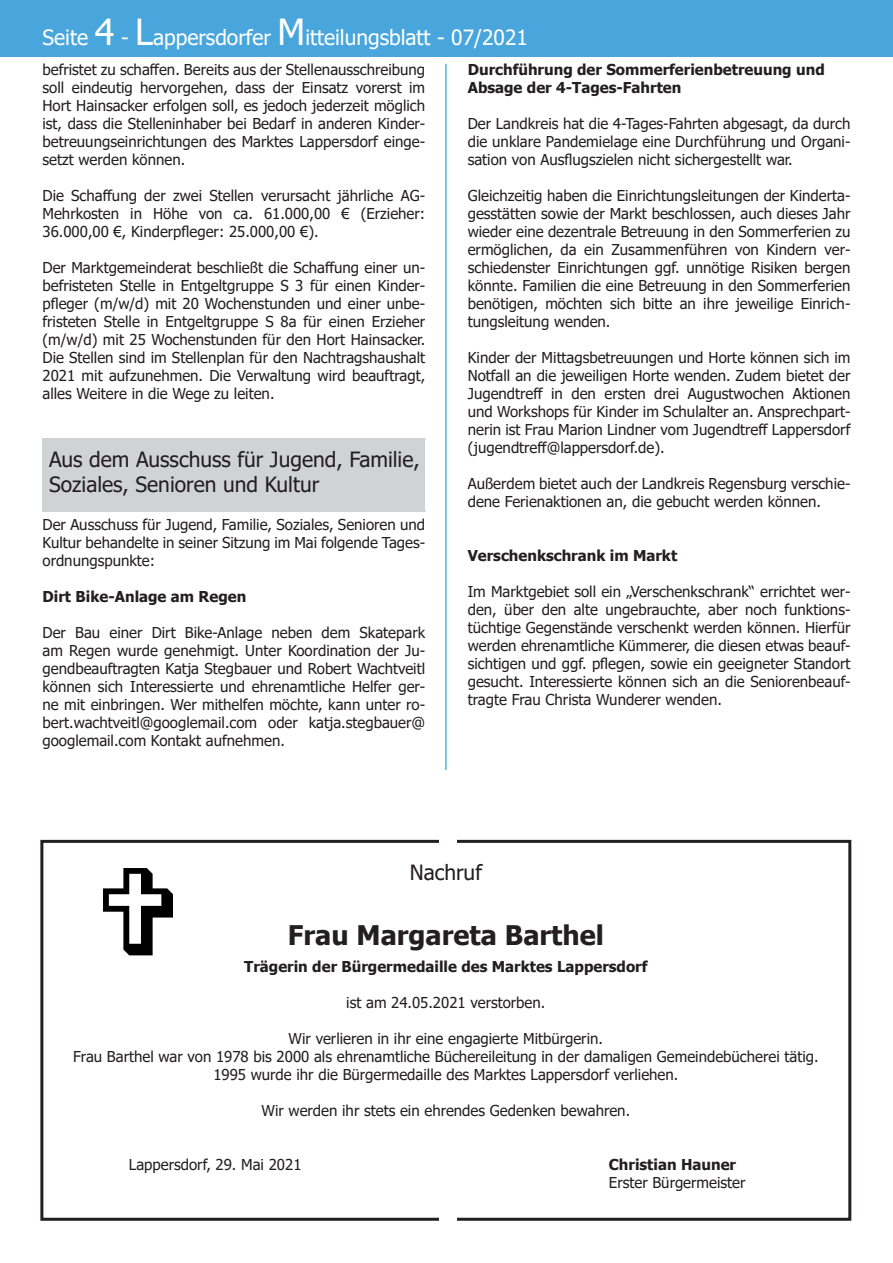
<style>
.page{position:relative;width:893px;height:1263px;background:#fff}
.page>*{position:absolute;margin:0;border:0;box-sizing:border-box;transform-origin:0 0}
.t1{font:700 27px "Tahoma";color:#231f20}
.t2{font:21px/25.2px "Tahoma";color:#231f20}
.t3{font:21px "Tahoma";color:#fff}
.t4{font:15px/18px "Tahoma";color:#231f20;text-align:justify}
.t5{font:700 15px "Tahoma";color:#231f20}
.s1{font-size:36px}
</style>
<div class="page">
<div style="left:0;top:0;width:893px;height:57px;background:#48a6dc"></div>
<hr style="left:446px;top:64px;width:1px;height:1156px;background:#0089cf">
<div style="left:40px;top:840px;width:811px;height:381px;border:3px solid #231f20"></div>
<div style="left:43px;top:438px;width:382px;height:73px;background:#d1d2d4"></div>
<div style="left:439px;top:770px;width:17px;height:458px;background:#fff"></div>
<h2 class="t3" style="left:43px;top:24px;width:487px">Seite <span class="s1">4</span> - <span class="s1">L</span>appersdorfer <span class="s1">M</span>itteilungsblatt - 07/2021</h2>
<p class="t4" style="left:43px;top:62px;width:384px">befristet zu schaffen. Bereits aus der Stellenausschreibung</p>
<p class="t4" style="left:43px;top:80px;width:384px">soll eindeutig hervorgehen, dass der Einsatz vorerst im Hort Hainsacker erfolgen soll, es jedoch jederzeit möglich ist, dass die Stelleninhaber bei Bedarf in anderen Kinder&shy;betreuungseinrichtungen des Marktes Lappersdorf einge&shy;setzt werden können.</p>
<p class="t4" style="left:43px;top:188px;width:384px">Die Schaffung der zwei Stellen verursacht jährliche AG-</p>
<p class="t4" style="left:43px;top:206px;width:384px">Mehrkosten in Höhe von ca. 61.000,00 € (Erzieher:</p>
<p class="t4" style="left:43px;top:224px;width:278px">36.000,00 €, Kinderpfleger: 25.000,00 €).</p>
<p class="t4" style="left:43px;top:260px;width:384px">Der Marktgemeinderat beschließt die Schaffung einer un&shy;befristeten Stelle in Entgeltgruppe S 3 für einen Kinder&shy;pfleger (m/w/d) mit 20 Wochenstunden und einer unbe&shy;fristeten Stelle in Entgeltgruppe S 8a für einen Erzieher (m/w/d) mit 25 Wochenstunden für den Hort Hainsacker.<br>Die Stellen sind im Stellenplan für den Nachtragshaushalt 2021 mit aufzunehmen. Die Verwaltung wird beauftragt, alles Weitere in die Wege zu leiten.</p>
<p class="t5" style="left:468px;top:59px;width:358px">Durchführung der Sommerferienbetreuung und</p>
<h5 class="t5" style="left:468px;top:77px;width:215px">Absage der 4-Tages-Fahrten</h5>
<p class="t4" style="left:468px;top:116px;width:384px">Der Landkreis hat die 4-Tages-Fahrten abgesagt, da durch die unklare Pandemielage eine Durchführung und Organi-</p>
<p class="t4" style="left:468px;top:152px;width:327px">sation von Ausflugszielen nicht sichergestellt war.</p>
<p class="t4" style="left:468px;top:188px;width:384px">Gleichzeitig haben die Einrichtungsleitungen der Kinderta&shy;gesstätten sowie der Markt beschlossen, auch dieses Jahr wieder eine dezentrale Betreuung in den Sommerferien zu ermöglichen, da ein Zusammenführen von Kindern ver&shy;schiedenster Einrichtungen ggf. unnötige Risiken bergen könnte. Familien die eine Betreuung in den Sommerferien benötigen, möchten sich bitte an ihre jeweilige Einrich&shy;tungsleitung wenden.</p>
<p class="t4" style="left:468px;top:350px;width:384px">Kinder der Mittagsbetreuungen und Horte können sich im<br>Notfall an die jeweiligen Horte wenden. Zudem bietet der</p>
<p class="t4" style="left:468px;top:386px;width:384px">Jugendtreff in den ersten drei Augustwochen Aktionen</p>
<p class="t4" style="left:468px;top:404px;width:384px">und Workshops für Kinder im Schulalter an. Ansprechpart-</p>
<p class="t4" style="left:468px;top:422px;width:384px">nerin ist Frau Marion Lindner vom Jugendtreff Lappersdorf (jugendtreff@lappersdorf.de).</p>
<p class="t4" style="left:468px;top:476px;width:384px">Außerdem bietet auch der Landkreis Regensburg verschie&shy;dene Ferienaktionen an, die gebucht werden können.</p>
<h5 class="t5" style="left:468px;top:545px;width:211px">Verschenkschrank im Markt</h5>
<p class="t4" style="left:468px;top:584px;width:384px">Im Marktgebiet soll ein „Verschenkschrank“ errichtet wer&shy;den, über den alte ungebrauchte, aber noch funktions&shy;tüchtige Gegenstände verschenkt werden können. Hierfür werden ehrenamtliche Kümmerer, die diesen etwas beauf-</p>
<p class="t4" style="left:468px;top:656px;width:384px">sichtigen und ggf. pflegen, sowie ein geeigneter Standort</p>
<p class="t4" style="left:468px;top:674px;width:384px">gesucht. Interessierte können sich an die Seniorenbeauf&shy;tragte Frau Christa Wunderer wenden.</p>
<h3 class="t2" style="left:49px;top:448px;width:372px">Aus dem Ausschuss für Jugend, Familie,<br>Soziales, Senioren und Kultur</h3>
<p class="t4" style="left:43px;top:516px;width:384px">Der Ausschuss für Jugend, Familie, Soziales, Senioren und Kultur behandelte in seiner Sitzung im Mai folgende Tages&shy;ordnungspunkte:</p>
<h5 class="t5" style="left:43px;top:585px;width:205px">Dirt Bike-Anlage am Regen</h5>
<p class="t4" style="left:43px;top:624px;width:384px">Der Bau einer Dirt Bike-Anlage neben dem Skatepark am Regen wurde genehmigt. Unter Koordination der Ju&shy;gendbeauftragten Katja Stegbauer und Robert Wachtveitl können sich Interessierte und ehrenamtliche Helfer ger&shy;ne mit einbringen. Wer mithelfen möchte, kann unter ro&shy;bert.wachtveitl@googlemail.com oder katja.stegbauer@ googlemail.com Kontakt aufnehmen.</p>
<p class="t2" style="left:410px;top:860px;width:74px">Nachruf</p>
<h2 class="t1" style="left:288px;top:916px;width:318px">Frau Margareta Barthel</h2>
<h5 class="t5" style="left:244px;top:956px;width:405px">Trägerin der Bürgermedaille des Marktes Lappersdorf</h5>
<p class="t4" style="left:346px;top:994px;width:201px">ist am 24.05.2021 verstorben.</p>
<p class="t4" style="left:73px;top:1030px;width:747px;text-align:center">Wir verlieren in ihr eine engagierte Mitbürgerin.<br>Frau Barthel war von 1978 bis 2000 als ehrenamtliche Büchereileitung in der damaligen Gemeindebücherei tätig.<br>1995 wurde ihr die Bürgermedaille des Marktes Lappersdorf verliehen.</p>
<p class="t4" style="left:262px;top:1102px;width:370px">Wir werden ihr stets ein ehrendes Gedenken bewahren.</p>
<p class="t4" style="left:129px;top:1156px;width:174px">Lappersdorf, 29. Mai 2021</p>
<h5 class="t5" style="left:609px;top:1154px;width:129px">Christian Hauner</h5>
<p class="t4" style="left:609px;top:1174px;width:138px">Erster Bürgermeister</p>
</div>
